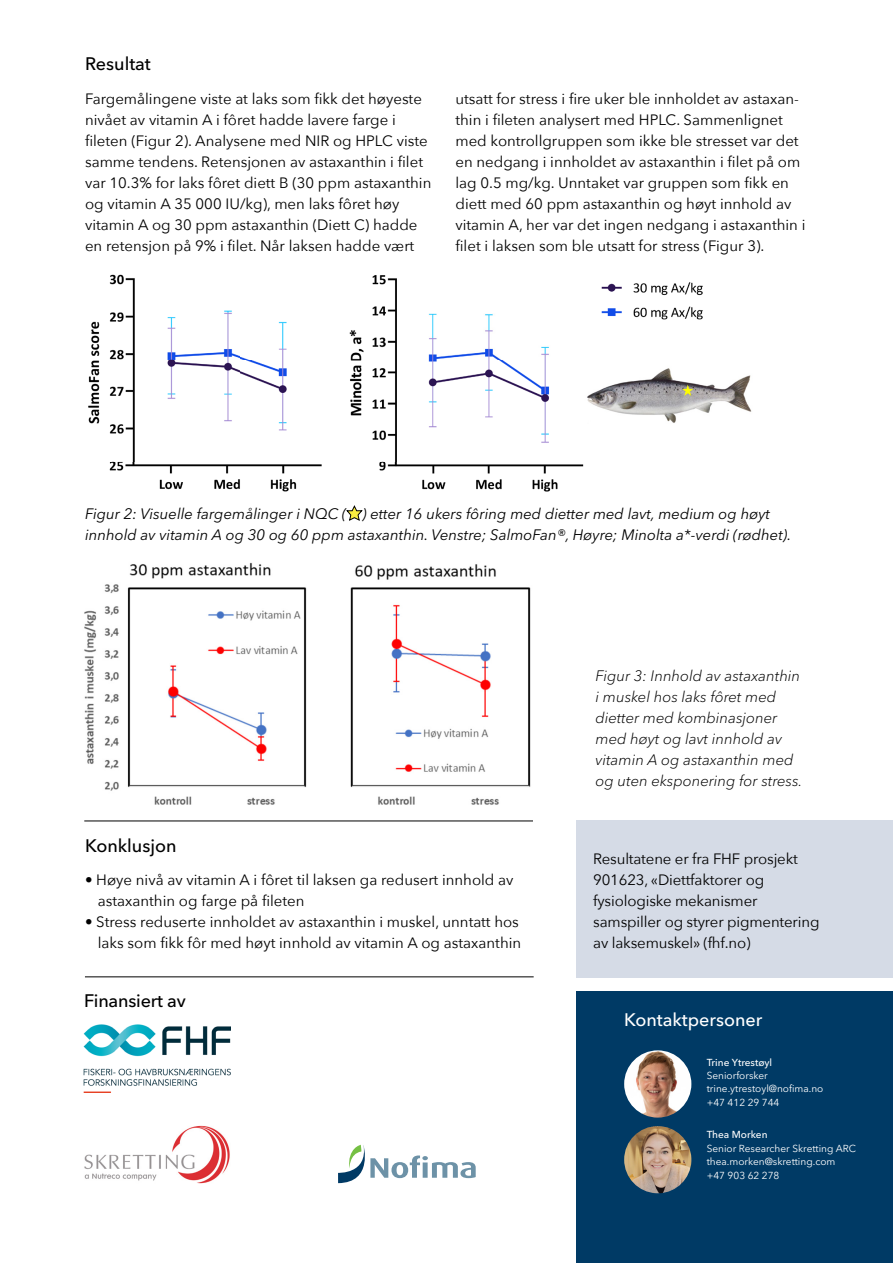
<style>
.page{position:relative;width:893px;height:1263px;background:#fff}
.page>*{position:absolute;margin:0;border:0;box-sizing:border-box;transform-origin:0 0}
.t1{font:500 18px "Avenir Next LT Pro";letter-spacing:-.005em;color:#000}
.t2{font:500 18px "Avenir Next LT Pro";color:#fff}
.t3{font:15px/21px "Avenir Next";color:#000}
.t4{font:italic 15px/21px "Avenir Next LT Pro";color:#000}
.t5{font:italic 300 15px/21px "Avenir Next LT Pro";color:#000}
.t6{font:10.05px/13.5px "Avenir Next LT Pro";color:#fff}
.t7{font:500 10.05px "Avenir Next LT Pro";color:#fff}
</style>
<div class="page">
<img style="left:88px;top:274px;width:664px;height:237px">
<div style="left:576px;top:992px;width:317px;height:271px;background:#003a65"></div>
<img style="left:624px;top:1050px;width:67px;height:67px;border-radius:34px">
<img style="left:624px;top:1126px;width:67px;height:67px;border-radius:33px">
<img style="left:84px;top:1025px;width:147px;height:67px">
<img style="left:84px;top:1125px;width:146px;height:59px">
<hr style="left:85px;top:976px;width:449px;height:1px;background:#000">
<svg style="left:338px;top:1145px;width:138px;height:38px"></svg>
<img style="left:84px;top:562px;width:447px;height:243px">
<hr style="left:84px;top:821px;width:449px;height:1px;background:#000">
<div style="left:576px;top:821px;width:317px;height:157px;background:#d5dbe6"></div>
<svg style="left:346px;top:506px;width:16px;height:15px"></svg>
<p class="t1" style="left:85px;top:53px;width:67px">Resultat</p>
<p class="t3" style="left:85px;top:88px;width:348px">Fargemålingene viste at laks som fikk det høyeste nivået av vitamin A i fôret hadde lavere farge i fileten (Figur 2). Analysene med NIR og HPLC viste samme tendens. Retensjonen av astaxanthin i filet var 10.3% for laks fôret diett B (30 ppm astaxanthin og vitamin A 35 000 IU/kg), men laks fôret høy vitamin A og 30 ppm astaxanthin (Diett C) hadde en retensjon på 9% i filet. Når laksen hadde vært</p>
<p class="t3" style="left:455px;top:88px;width:351px">utsatt for stress i fire uker ble innholdet av astaxan&shy;thin i fileten analysert med HPLC. Sammenlignet med kontrollgruppen som ikke ble stresset var det en nedgang i innholdet av astaxanthin i filet på om lag 0.5 mg/kg. Unntaket var gruppen som fikk en diett med 60 ppm astaxanthin og høyt innhold av vitamin A, her var det ingen nedgang i astaxanthin i filet i laksen som ble utsatt for stress (Figur 3).</p>
<p class="t4" style="left:85px;top:503px;width:708px">Figur 2: Visuelle fargemålinger i NQC ( ) etter 16 ukers fôring med dietter med lavt, medium og høyt innhold av vitamin A og 30 og 60 ppm astaxanthin. Venstre; SalmoFan®, Høyre; Minolta a*-verdi (rødhet).</p>
<p class="t1" style="left:85px;top:835px;width:93px">Konklusjon</p>
<p class="t3" style="left:98px;top:869px;width:417px;text-indent:-13px">• Høye nivå av vitamin A i fôret til laksen ga redusert innhold av astaxanthin og farge på fileten</p>
<p class="t3" style="left:85px;top:911px;width:438px;text-align:right">• Stress reduserte innholdet av astaxanthin i muskel, unntatt hos laks som fikk fôr med høyt innhold av vitamin A og astaxanthin</p>
<p class="t1" style="left:84px;top:989px;width:103px">Finansiert av</p>
<p class="t5" style="left:595px;top:665px;width:208px">Figur 3: Innhold av astaxanthin i muskel hos laks fôret med dietter med kombinasjoner med høyt og lavt innhold av vitamin A og astaxanthin med og uten eksponering for stress.</p>
<p class="t3" style="left:593px;top:848px;width:228px">Resultatene er fra FHF prosjekt<br>901623, «Diettfaktorer og fysiologiske mekanismer samspiller og styrer pigmentering av laksemuskel» (fhf.no)</p>
<p class="t2" style="left:624px;top:1008px;width:140px">Kontaktpersoner</p>
<p class="t7" style="left:707px;top:1056px;width:67px">Trine Ytrestøyl</p>
<p class="t6" style="left:707px;top:1069px;width:118px">Seniorforsker trine.ytrestoyl@nofima.no +47 412 29 744</p>
<p class="t7" style="left:707px;top:1129px;width:62px">Thea Morken</p>
<p class="t6" style="left:707px;top:1141px;width:151px">Senior Researcher Skretting ARC thea.morken@skretting.com +47 903 62 278</p>
</div>
